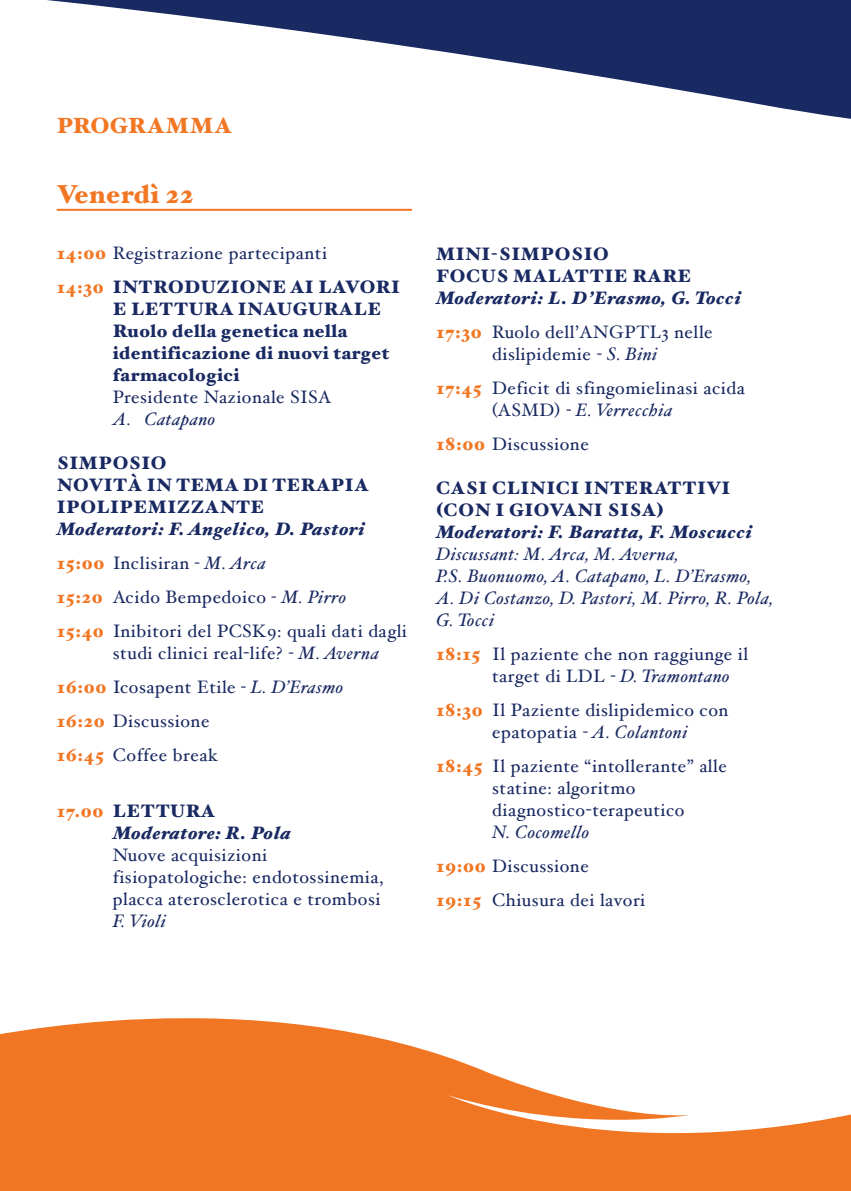
<style>
.page{position:relative;width:851px;height:1191px;background:#fff}
.page>*{position:absolute;margin:0;border:0;box-sizing:border-box;transform-origin:0 0}
.t1{font:900 26px "Hoefler Text";letter-spacing:.03em;color:#f17724}
.t2{font:900 22px "Hoefler Text";letter-spacing:.03em;color:#f17724}
.t3{font:18px/34px "Hoefler Text";letter-spacing:.03em;color:#192961}
.t4{font:900 18px/22px "Hoefler Text";letter-spacing:.03em;color:#192961}
.t5{font:italic 18px/22px "Hoefler Text";letter-spacing:.03em;color:#192961}
.t6{font:italic 900 18px/22px "Hoefler Text";letter-spacing:.03em;color:#192961}
.s1{font-weight:900;color:#f17724}
.s2{font-weight:900}
.s3{font-weight:900;font-style:italic}
.s4{font-style:italic}
.s5{font-style:normal;color:#f17724}
.s6{font-style:normal}
.s7{font-weight:400;font-style:normal}
</style>
<div class="page">
<svg style="left:47px;top:0;width:803px;height:211px"></svg>
<svg style="left:0;top:1018px;width:850px;height:173px;fill:#f17624"></svg>
<hr style="left:57px;top:209px;width:355px;height:2px;background:#f17724">
<p class="t2" style="left:57px;top:112px;width:177px">PROGRAMMA</p>
<h1 class="t1" style="left:57px;top:179px;width:138px">Venerdì 22</h1>
<p class="t3" style="left:57px;top:236px;width:344px"><span class="s1">14:00</span> Registrazione partecipanti<br><span class="s1">14:30</span> <span class="s2">INTRODUZIONE AI LAVORI</span></p>
<p class="t4" style="left:113px;top:298px;width:278px">E LETTURA INAUGURALE<br>Ruolo della genetica nella identificazione di nuovi target farmacologici</p>
<p class="t3" style="left:113px;top:380px;width:220px">Presidente Nazionale SISA</p>
<p class="t5" style="left:113px;top:408px;width:104px">A. Catapano</p>
<p class="t4" style="left:57px;top:452px;width:313px">SIMPOSIO<br>NOVITÀ IN TEMA DI TERAPIA<br>IPOLIPEMIZZANTE</p>
<p class="t3" style="left:57px;top:512px;width:351px"><span class="s3">Moderatori: F. Angelico, D. Pastori </span><span class="s1">15:00</span> Inclisiran <span class="s4">- M. Arca<br></span><span class="s1">15:20</span> Acido Bempedoico <span class="s4">- M. Pirro<br></span><span class="s1">15:40</span> Inibitori del PCSK9: quali dati dagli</p>
<p class="t3" style="left:57px;top:636px;width:324px;text-indent:56px">studi clinici real-life? <span class="s4">- M. Averna<br></span><span class="s1">16:00</span> Icosapent Etile <span class="s4">- L. D’Erasmo<br></span><span class="s1">16:20</span> Discussione<br><span class="s1">16:45</span> Coffee break</p>
<p class="t6" style="left:113px;top:800px;width:179px;text-indent:-56px"><span class="s5">17.00</span> <span class="s6">LETTURA<br></span>Moderatore: R. Pola</p>
<p class="t3" style="left:113px;top:844px;width:272px;line-height:22px">Nuove acquisizioni fisiopatologiche: endotossinemia, placca aterosclerotica e trombosi</p>
<p class="t5" style="left:113px;top:910px;width:55px">F. Violi</p>
<p class="t4" style="left:436px;top:243px;width:257px">MINI-SIMPOSIO<br>FOCUS MALATTIE RARE</p>
<p class="t6" style="left:436px;top:281px;width:306px;line-height:34px">Moderatori: L. D’Erasmo, G. Tocci<br><span class="s5">17:30</span> <span class="s7">Ruolo dell’ANGPTL3 nelle</span></p>
<p class="t3" style="left:436px;top:337px;width:310px;text-indent:56px">dislipidemie <span class="s4">- S. Bini<br></span><span class="s1">17:45</span> Deficit di sfingomielinasi acida</p>
<p class="t3" style="left:436px;top:393px;width:238px;text-indent:56px">(ASMD) <span class="s4">- E. Verrecchia<br></span><span class="s1">18:00</span> Discussione</p>
<p class="t4" style="left:436px;top:477px;width:296px">CASI CLINICI INTERATTIVI (CON I GIOVANI SISA)</p>
<p class="t6" style="left:436px;top:521px;width:318px">Moderatori: F. Baratta, F. Moscucci</p>
<p class="t5" style="left:436px;top:543px;width:338px">Discussant: M. Arca, M. Averna,<br>P.S. Buonuomo, A. Catapano, L. D’Erasmo,<br>A. Di Costanzo, D. Pastori, M. Pirro, R. Pola,<br>G. Tocci</p>
<p class="t3" style="left:492px;top:643px;width:257px;line-height:22px;text-indent:-56px"><span class="s1">18:15</span> Il paziente che non raggiunge il target di LDL <span class="s4">- D. Tramontano</span></p>
<p class="t3" style="left:492px;top:699px;width:238px;line-height:22px;text-indent:-56px"><span class="s1">18:30</span> Il Paziente dislipidemico con epatopatia <span class="s4">- A. Colantoni</span></p>
<p class="t3" style="left:492px;top:755px;width:236px;line-height:22px;text-indent:-56px"><span class="s1">18:45</span> Il paziente “intollerante” alle statine: algoritmo diagnostico-terapeutico</p>
<p class="t3" style="left:436px;top:815px;width:211px;text-indent:56px"><span class="s4">N. Cocomello<br></span><span class="s1">19:00</span> Discussione<br><span class="s1">19:15</span> Chiusura dei lavori</p>
</div>
